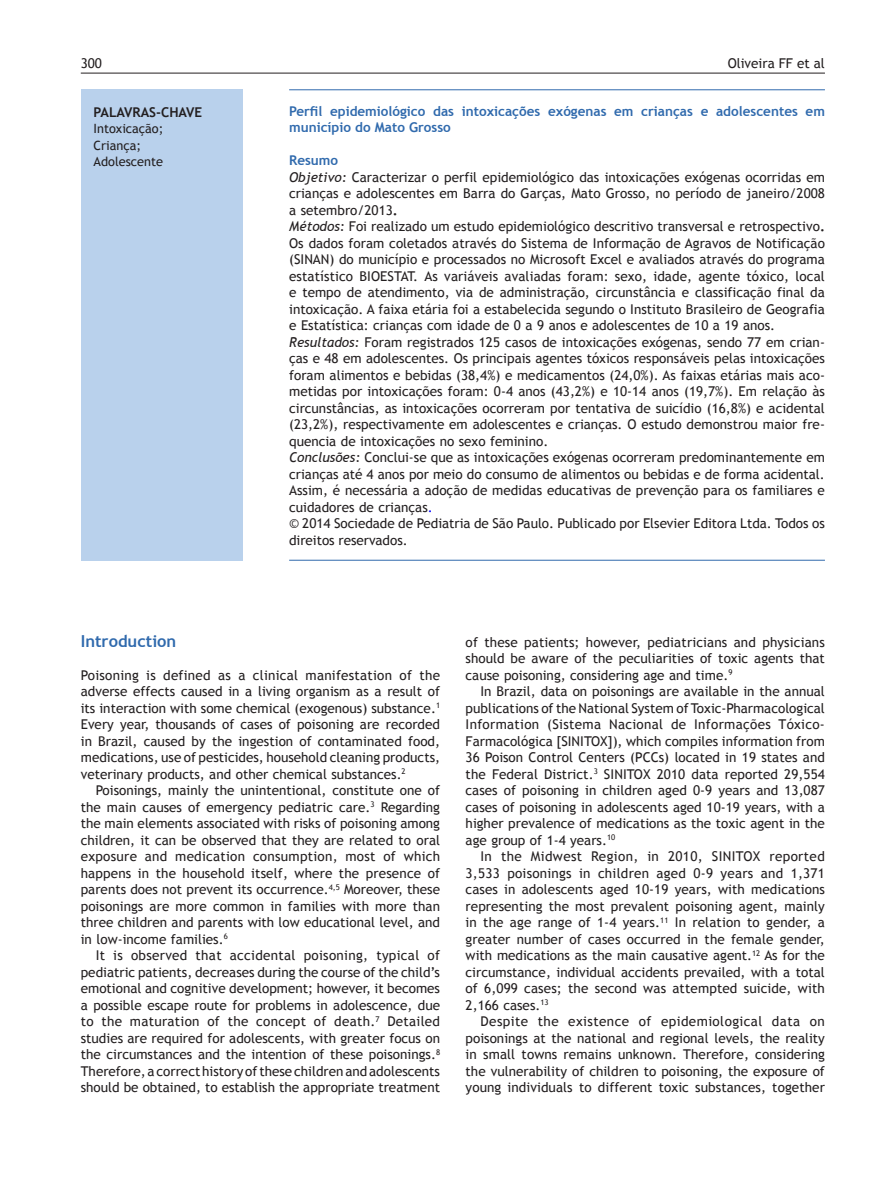
<style>
.page{position:relative;width:893px;height:1191px;background:#fff}
.page>*{position:absolute;margin:0;border:0;box-sizing:border-box;transform-origin:0 0}
._01_ladillo_01{font:700 16.5px "Trebuchet MS";color:#306aad}
._18_aceptado_copy_el{font:13.5px/16.5px "Trebuchet MS";color:#231f20;text-align:justify}
._17b_tit_ingles{font:700 13.5px/16.5px "Trebuchet MS";color:#306aad}
._30_cab_izqda{font:13.5px "Trebuchet MS";color:#231f20}
._14_tit_palabras_cla{font:700 13.5px "Trebuchet MS";color:#231f20}
._16_tit_resumen_abst{font:700 13.5px "Trebuchet MS";color:#306aad}
._15_txt_palabras_cla{font:12.75px "Trebuchet MS";color:#231f20}
.s1{font-style:italic}
.s2{font-weight:700}
.s3{color:#00f}
</style>
<div class="page">
<hr style="left:81px;top:73px;width:744px;height:1px;background:#231f20">
<hr style="left:289px;top:89px;width:536px;height:1px;background:#306aad">
<hr style="left:289px;top:560px;width:536px;height:1px;background:#306aad">
<div style="left:81px;top:90px;width:161px;height:471px;background:#b9d1ec"></div>
<p class="_30_cab_izqda" style="left:81px;top:56px;width:23px">300</p>
<p class="_30_cab_izqda" style="left:728px;top:56px;width:99px">Oliveira FF et al</p>
<p class="_14_tit_palabras_cla" style="left:94px;top:103px;width:109px">Palavras-chave</p>
<p class="_15_txt_palabras_cla" style="left:94px;top:121px;width:71px">Intoxicação;</p>
<p class="_15_txt_palabras_cla" style="left:94px;top:138px;width:49px">Criança;</p>
<p class="_15_txt_palabras_cla" style="left:94px;top:154px;width:71px">Adolescente</p>
<p class="_17b_tit_ingles" style="left:289px;top:103px;width:537px">Perfil epidemiológico das intoxicações exógenas em crianças e adolescentes em município do mato g rosso</p>
<p class="_16_tit_resumen_abst" style="left:289px;top:152px;width:51px">Resumo</p>
<p class="_18_aceptado_copy_el" style="left:289px;top:169px;width:537px"><span class="s1">Objetivo:</span> Caracterizar o perfil epidemiológico das intoxicações exógenas ocorridas em crianças e adolescentes em Barra do Garças, Mato Grosso, no período de janeiro/2008 a setembro/2013<span class="s2">.</span></p>
<p class="_18_aceptado_copy_el" style="left:289px;top:218px;width:537px"><span class="s1">Métodos:</span> Foi realizado um estudo epidemiológico descritivo transversal e retrospectivo<span class="s2">.<br></span>Os dados foram coletados através do Sistema de Informação de Agravos de Notificação (SINAN) do município e processados no Microsoft Excel e avaliados através do programa estatístico BIOESTAT. As variáveis avaliadas foram: sexo, idade, agente tóxico, local e tempo de atendimento, via de administração, circunstância e classificação final da intoxicação. A faixa etária foi a estabelecida segundo o Instituto Brasileiro de Geografia e Estatística: crianças com idade de 0 a 9 anos e adolescentes de 10 a 19 anos.</p>
<p class="_18_aceptado_copy_el" style="left:289px;top:334px;width:537px"><span class="s1">Resultados:</span> Foram registrados 125 casos de intoxicações exógenas, sendo 77 em crian&shy;ças e 48 em adolescentes. Os principais agentes tóxicos responsáveis pelas intoxicações foram alimentos e bebidas (38,4%) e medicamentos (24,0%). As faixas etárias mais aco&shy;metidas por intoxicações foram: 0-4 anos (43,2%) e 10-14 anos (19,7%). Em relação às circunstâncias, as intoxicações ocorreram por tentativa de suicídio (16,8%) e acidental (23,2%), respectivamente em adolescentes e crianças. O estudo demonstrou maior fre&shy;quencia de intoxicações no sexo feminino.</p>
<p class="_18_aceptado_copy_el" style="left:289px;top:449px;width:537px"><span class="s1">Conclusões:</span> Conclui-se que as intoxicações exógenas ocorreram predominantemente em crianças até 4 anos por meio do consumo de alimentos ou bebidas e de forma acidental.<br>Assim, é necessária a adoção de medidas educativas de prevenção para os familiares e cuidadores de crianças<span class="s3">.</span></p>
<p class="_18_aceptado_copy_el" style="left:289px;top:515px;width:537px">© 2014 Sociedade de Pediatria de São Paulo. Publicado por Elsevier Editora Ltda. Todos os direitos reservados.</p>
<p class="_01_ladillo_01" style="left:81px;top:630px;width:97px">Introduction</p>
<p class="_18_aceptado_copy_el" style="left:81px;top:667px;width:361px">Poisoning is defined as a clinical manifestation of the adverse effects caused in a living organism as a result of its interaction with some chemical (exogenous) substance.<sup>1<br></sup>Every year, thousands of cases of poisoning are recorded in Brazil, caused by the ingestion of contaminated food, medications, use of pesticides, household cleaning products, veterinary products, and other chemical substances.<sup>2</sup></p>
<p class="_18_aceptado_copy_el" style="left:81px;top:782px;width:361px;text-indent:15px">Poisonings, mainly the unintentional, constitute one of the main causes of emergency pediatric care.<sup>3</sup> Regarding the main elements associated with risks of poisoning among children, it can be observed that they are related to oral exposure and medication consumption, most of which happens in the household itself, where the presence of parents does not prevent its occurrence.<sup>4,5</sup> Moreover, these poisonings are more common in families with more than three children and parents with low educational level, and in low-income families.<sup>6</sup></p>
<p class="_18_aceptado_copy_el" style="left:81px;top:947px;width:361px;text-indent:15px">It is observed that accidental poisoning, typical of pediatric patients, decreases during the course of the child’s emotional and cognitive development; however, it becomes a possible escape route for problems in adolescence, due to the maturation of the concept of death.<sup>7</sup> Detailed studies are required for adolescents, with greater focus on the circumstances and the intention of these poisonings.<sup>8<br></sup>Therefore, a correct history of these children and adolescents should be obtained, to establish the appropriate treatment</p>
<p class="_18_aceptado_copy_el" style="left:466px;top:634px;width:361px">of these patients; however, pediatricians and physicians should be aware of the peculiarities of toxic agents that cause poisoning, considering age and time.<sup>9</sup></p>
<p class="_18_aceptado_copy_el" style="left:466px;top:683px;width:361px;text-indent:15px">In Brazil, data on poisonings are available in the annual publications of the National System of Toxic-Pharmacological Information (Sistema Nacional de Informações Tóxico-Farmacológica [SINITOX]), which compiles information from 36 Poison Control Centers (PCCs) located in 19 states and the Federal District.<sup>3</sup> SINITOX 2010 data reported 29,554 cases of poisoning in children aged 0-9 years and 13,087 cases of poisoning in adolescents aged 10-19 years, with a higher prevalence of medications as the toxic agent in the age group of 1-4 years.<sup>10</sup></p>
<p class="_18_aceptado_copy_el" style="left:466px;top:848px;width:361px;text-indent:15px">In the Midwest Region, in 2010, SINITOX reported 3,533 poisonings in children aged 0-9 years and 1,371 cases in adolescents aged 10-19 years, with medications representing the most prevalent poisoning agent, mainly in the age range of 1-4 years.<sup>11</sup> In relation to gender, a greater number of cases occurred in the female gender, with medications as the main causative agent.<sup>12</sup> As for the circumstance, individual accidents prevailed, with a total of 6,099 cases; the second was attempted suicide, with 2,166 cases.<sup>13</sup></p>
<p class="_18_aceptado_copy_el" style="left:466px;top:1013px;width:361px;text-indent:15px">Despite the existence of epidemiological data on poisonings at the national and regional levels, the reality in small towns remains unknown. Therefore, considering the vulnerability of children to poisoning, the exposure of young individuals to different toxic substances, together</p>
</div>
